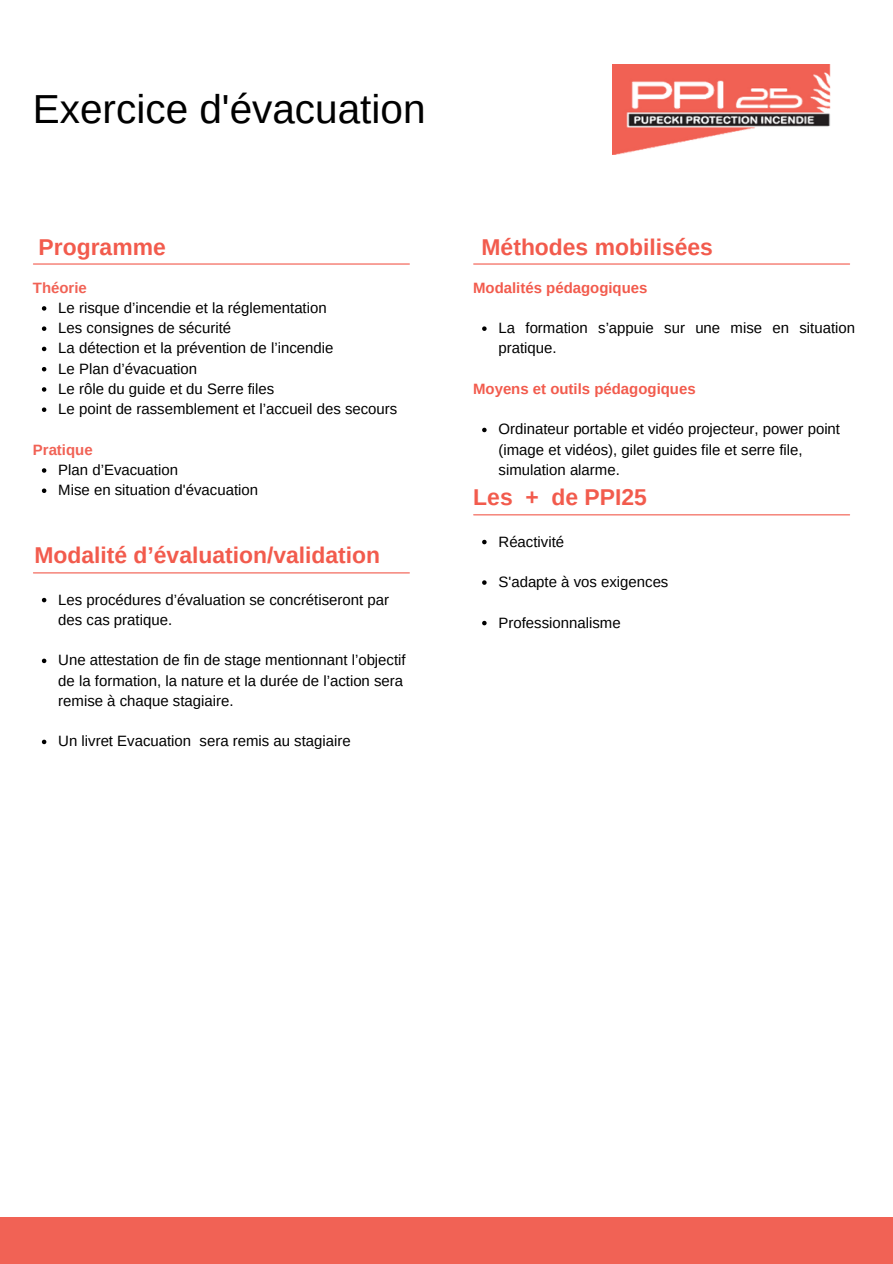
<style>
.page{position:relative;width:893px;height:1264px;background:#fff}
.page>*{position:absolute;margin:0;border:0;box-sizing:border-box;transform-origin:0 0}
.t1{font:40.5px "Arimo";color:#000}
.t2{font:700 22.95px "Arimo";color:#f25b4d}
.t3{font:15px/20.2px "Arimo";color:#000}
.t4{font:700 15px "Arimo";color:#f25b4d}
.t5{font:700 15px "Arimo";color:#f16255}
</style>
<div class="page">
<div style="left:0;top:1216px;width:892px;height:47px;background:#f16255"></div>
<img style="left:612px;top:64px;width:218px;height:90px">
<hr style="left:33px;top:263px;width:376px;height:1px;background:#f25b4d">
<svg style="left:42px;top:306px;width:4px;height:5px"></svg>
<svg style="left:42px;top:326px;width:4px;height:5px"></svg>
<svg style="left:42px;top:347px;width:4px;height:4px"></svg>
<svg style="left:42px;top:367px;width:4px;height:4px"></svg>
<svg style="left:42px;top:387px;width:4px;height:5px"></svg>
<svg style="left:42px;top:407px;width:4px;height:5px"></svg>
<svg style="left:42px;top:468px;width:4px;height:5px"></svg>
<svg style="left:42px;top:488px;width:4px;height:5px"></svg>
<hr style="left:33px;top:572px;width:376px;height:1px;background:#f25b4d">
<svg style="left:42px;top:598px;width:4px;height:4px"></svg>
<svg style="left:42px;top:658px;width:4px;height:5px"></svg>
<svg style="left:42px;top:739px;width:4px;height:5px"></svg>
<hr style="left:473px;top:263px;width:376px;height:1px;background:#f25b4d">
<svg style="left:482px;top:326px;width:4px;height:5px"></svg>
<svg style="left:482px;top:428px;width:4px;height:4px"></svg>
<hr style="left:473px;top:514px;width:376px;height:1px;background:#f25b4d">
<svg style="left:482px;top:540px;width:4px;height:4px"></svg>
<svg style="left:482px;top:580px;width:4px;height:5px"></svg>
<svg style="left:482px;top:621px;width:4px;height:4px"></svg>
<p class="t1" style="left:33px;top:86px;width:394px">Exercice d'évacuation</p>
<p class="t2" style="left:39px;top:234px;width:129px">Programme</p>
<p class="t5" style="left:33px;top:279px;width:55px">Théorie</p>
<p class="t3" style="left:58px;top:297px;width:270px">Le risque d’incendie et la réglementation</p>
<p class="t3" style="left:58px;top:318px;width:174px">Les consignes de sécurité</p>
<p class="t3" style="left:58px;top:338px;width:276px">La détection et la prévention de l’incendie</p>
<p class="t3" style="left:58px;top:358px;width:140px">Le Plan d’évacuation</p>
<p class="t3" style="left:58px;top:378px;width:217px">Le rôle du guide et du Serre files</p>
<p class="t3" style="left:58px;top:399px;width:340px">Le point de rassemblement et l’accueil des secours</p>
<p class="t5" style="left:33px;top:441px;width:61px">Pratique</p>
<p class="t3" style="left:58px;top:459px;width:121px">Plan d’Evacuation</p>
<p class="t3" style="left:58px;top:480px;width:201px">Mise en situation d'évacuation</p>
<p class="t2" style="left:34px;top:542px;width:347px">Modalité d’évaluation/validation</p>
<p class="t3" style="left:58px;top:589px;width:332px">Les procédures d’évaluation se concrétiseront par des cas pratique.</p>
<p class="t3" style="left:58px;top:650px;width:349px">Une attestation de fin de stage mentionnant l’objectif de la formation, la nature et la durée de l’action sera remise à chaque stagiaire.</p>
<p class="t3" style="left:58px;top:731px;width:294px">Un livret Evacuation sera remis au stagiaire</p>
<p class="t2" style="left:481px;top:234px;width:233px">Méthodes mobilisées</p>
<p class="t4" style="left:473px;top:279px;width:176px">Modalités pédagogiques</p>
<p class="t3" style="left:498px;top:318px;width:358px">La formation s’appuie sur une mise en situation pratique.</p>
<p class="t4" style="left:473px;top:380px;width:224px">Moyens et outils pédagogiques</p>
<p class="t3" style="left:498px;top:419px;width:343px">Ordinateur portable et vidéo projecteur, power point (image et vidéos), gilet guides file et serre file, simulation alarme.</p>
<p class="t2" style="left:473px;top:484px;width:175px">Les + de PPI25</p>
<p class="t3" style="left:498px;top:531px;width:67px">Réactivité</p>
<p class="t3" style="left:498px;top:571px;width:171px">S'adapte à vos exigences</p>
<p class="t3" style="left:498px;top:612px;width:124px">Professionnalisme</p>
</div>
